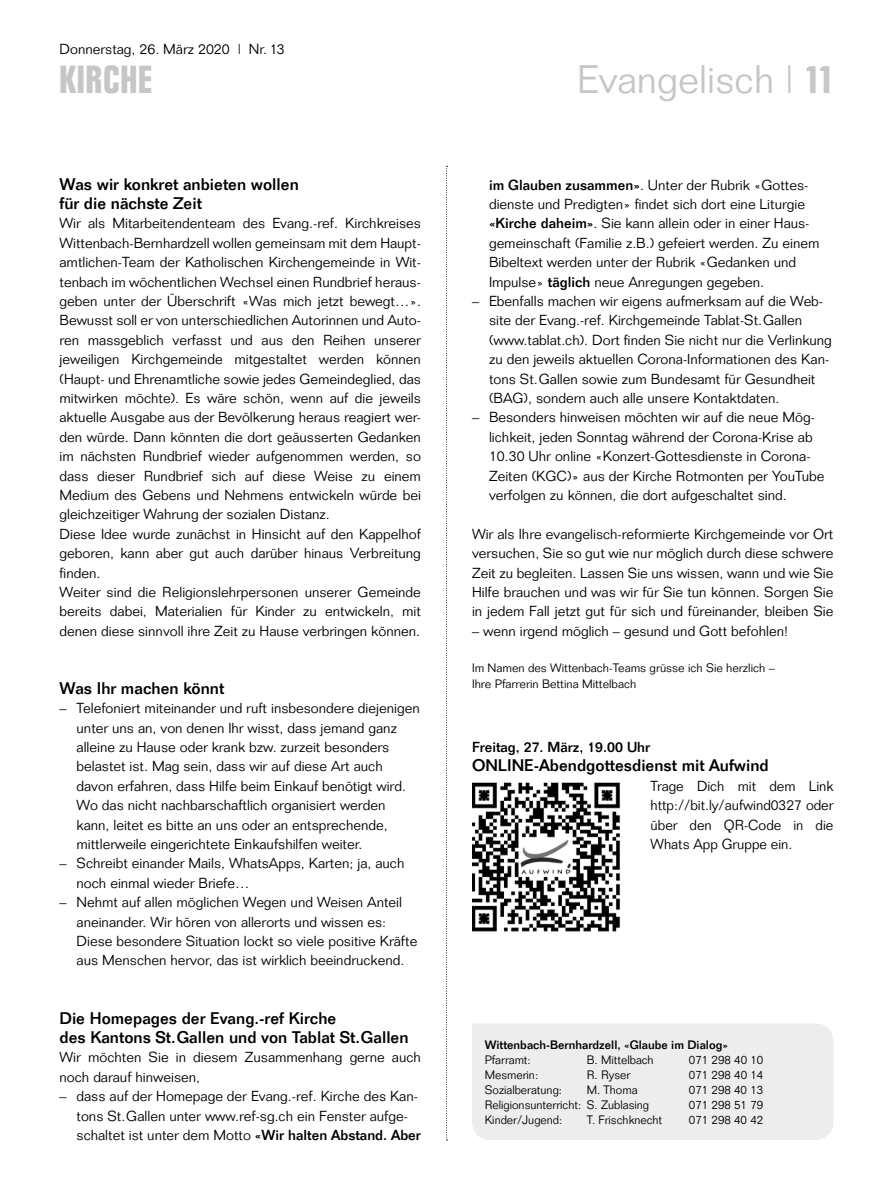
<style>
.page{position:relative;width:893px;height:1191px;background:#fff}
.page>*{position:absolute;margin:0;border:0;box-sizing:border-box;transform-origin:0 0}
.t1{font:300 39px "Folio";color:#c6c6c6}
.t2{font:700 39px "Folio Condensed BQ";letter-spacing:.02em;color:#c6c6c6}
.t3{font:500 16.5px/19.4px "Folio";color:#000}
.t4{font:300 14.25px/19.4px "Folio";color:#000}
.t5{font:500 14.25px "Folio";color:#000}
.t6{font:300 12px/16.5px "Folio";color:#000}
.t7{font:500 12px "Folio";color:#000}
.s1{font-family:"Folio Condensed BQ";font-weight:700}
.s2{font-weight:500}
</style>
<div class="page">
<svg style="left:446px;top:166px;width:1px;height:974px"></svg>
<div style="left:472px;top:1024px;width:361px;height:115px;background:#ededed"></div>
<img style="left:472px;top:782px;width:148px;height:150px">
<p class="t4" style="left:60px;top:39px;width:227px">Donnerstag, 26. März 2020 | Nr. 13</p>
<h1 class="t2" style="left:60px;top:58px;width:94px">KIRCHE</h1>
<h1 class="t1" style="left:577px;top:56px;width:218px">Evangelisch |</h1>
<h1 class="t1" style="left:590px;top:56px;width:245px">Evangelisch | <span class="s1">117</span></h1>
<p class="t3" style="left:60px;top:174px;width:241px">Was wir konkret anbieten wollen für die nächste Zeit</p>
<p class="t4" style="left:60px;top:214px;width:363px">Wir als Mitarbeitendenteam des Evang.-ref. Kirchkreises Wittenbach-Bernhardzell wollen gemeinsam mit dem Haupt&shy;amtlichen-Team der Katholischen Kirchengemeinde in Wit&shy;tenbach im wöchentlichen Wechsel einen Rundbrief heraus&shy;geben unter der Überschrift «Was mich jetzt bewegt…».<br>Bewusst soll er von unterschiedlichen Autorinnen und Auto&shy;ren massgeblich verfasst und aus den Reihen unserer jeweiligen Kirchgemeinde mitgestaltet werden können (Haupt- und Ehrenamtliche sowie jedes Gemeindeglied, das mitwirken möchte). Es wäre schön, wenn auf die jeweils aktuelle Ausgabe aus der Bevölkerung heraus reagiert wer&shy;den würde. Dann könnten die dort geäusserten Gedanken im nächsten Rundbrief wieder aufgenommen werden, so dass dieser Rundbrief sich auf diese Weise zu einem Medium des Gebens und Nehmens entwickeln würde bei gleichzeitiger Wahrung der sozialen Distanz.<br>Diese Idee wurde zunächst in Hinsicht auf den Kappelhof geboren, kann aber gut auch darüber hinaus Verbreitung finden.<br>Weiter sind die Religionslehrpersonen unserer Gemeinde bereits dabei, Materialien für Kinder zu entwickeln, mit denen diese sinnvoll ihre Zeit zu Hause verbringen können.</p>
<p class="t3" style="left:60px;top:678px;width:166px">Was Ihr machen könnt</p>
<p class="t4" style="left:77px;top:698px;width:345px;text-indent:-17px">– Telefoniert miteinander und ruft insbesondere diejenigen unter uns an, von denen Ihr wisst, dass jemand ganz alleine zu Hause oder krank bzw. zurzeit besonders belastet ist. Mag sein, dass wir auf diese Art auch davon erfahren, dass Hilfe beim Einkauf benötigt wird.<br>Wo das nicht nachbarschaftlich organisiert werden kann, leitet es bitte an uns oder an entsprechende, mittlerweile eingerichtete Einkaufshilfen weiter.</p>
<p class="t4" style="left:77px;top:853px;width:329px;text-indent:-17px">– Schreibt einander Mails, WhatsApps, Karten; ja, auch noch einmal wieder Briefe…</p>
<p class="t4" style="left:77px;top:892px;width:342px;text-indent:-17px">– Nehmt auf allen möglichen Wegen und Weisen Anteil aneinander. Wir hören von allerorts und wissen es:<br>Diese besondere Situation lockt so viele positive Kräfte aus Menschen hervor, das ist wirklich beeindruckend.</p>
<p class="t3" style="left:60px;top:1007px;width:351px">Die Homepages der Evang.-ref Kirche<br>des Kantons St. Gallen und von Tablat St. Gallen</p>
<p class="t4" style="left:60px;top:1047px;width:363px">Wir möchten Sie in diesem Zusammenhang gerne auch noch darauf hinweisen,</p>
<p class="t4" style="left:77px;top:1086px;width:346px;text-indent:-17px">– dass auf der Homepage der Evang.-ref. Kirche des Kan&shy;tons St. Gallen unter www.ref-sg.ch ein Fenster aufge&shy;schaltet ist unter dem Motto <span class="s2">«Wir halten Abstand. Aber</span></p>
<p class="t4" style="left:489px;top:175px;width:332px"><span class="s2">im Glauben zusammen»</span>. Unter der Rubrik «Gottes&shy;dienste und Predigten» findet sich dort eine Liturgie <span class="s2">«Kirche daheim»</span>. Sie kann allein oder in einer Haus&shy;gemeinschaft (Familie z.B.) gefeiert werden. Zu einem Bibeltext werden unter der Rubrik «Gedanken und Impulse» <span class="s2">täglich</span> neue Anregungen gegeben.</p>
<p class="t4" style="left:489px;top:291px;width:344px;text-indent:-17px">– Ebenfalls machen wir eigens aufmerksam auf die Web&shy;site der Evang.-ref. Kirchgemeinde Tablat-St. Gallen (www.tablat.ch). Dort finden Sie nicht nur die Verlinkung zu den jeweils aktuellen Corona-Informationen des Kan&shy;tons St. Gallen sowie zum Bundesamt für Gesundheit (BAG), sondern auch alle unsere Kontaktdaten.</p>
<p class="t4" style="left:489px;top:408px;width:337px;text-indent:-17px">– Besonders hinweisen möchten wir auf die neue Mög&shy;lichkeit, jeden Sonntag während der Corona-Krise ab 10.30 Uhr online «Konzert-Gottesdienste in Corona-Zeiten (KGC)» aus der Kirche Rotmonten per YouTube verfolgen zu können, die dort aufgeschaltet sind.</p>
<p class="t4" style="left:472px;top:524px;width:363px;text-align:justify">Wir als Ihre evangelisch-reformierte Kirchgemeinde vor Ort versuchen, Sie so gut wie nur möglich durch diese schwere Zeit zu begleiten. Lassen Sie uns wissen, wann und wie Sie Hilfe brauchen und was wir für Sie tun können. Sorgen Sie in jedem Fall jetzt gut für sich und füreinander, bleiben Sie</p>
<p class="t4" style="left:472px;top:621px;width:317px">– wenn irgend möglich – gesund und Gott befohlen!</p>
<p class="t6" style="left:472px;top:659px;width:304px">Im Namen des Wittenbach-Teams grüsse ich Sie herzlich –<br>Ihre Pfarrerin Bettina Mittelbach</p>
<p class="t5" style="left:472px;top:738px;width:180px">Freitag, 27. März, 19.00 Uhr</p>
<p class="t3" style="left:472px;top:755px;width:298px">ONLINE-Abendgottesdienst mit Aufwind</p>
<p class="t4" style="left:651px;top:776px;width:184px;text-align:justify">Trage Dich mit dem Link http://bit.ly/aufwind0327 oder über den QR-Code in die Whats App Gruppe ein.</p>
<p class="t7" style="left:485px;top:1037px;width:245px">Wittenbach-Bernhardzell, «Glaube im Dialog»</p>
<p class="t6" style="left:485px;top:1051px;width:48px">Pfarramt:</p>
<p class="t6" style="left:587px;top:1051px;width:68px">B. Mittelbach</p>
<p class="t6" style="left:689px;top:1051px;width:76px">071 298 40 10</p>
<p class="t6" style="left:485px;top:1066px;width:55px">Mesmerin:</p>
<p class="t6" style="left:587px;top:1066px;width:45px">R. Ryser</p>
<p class="t6" style="left:689px;top:1066px;width:76px">071 298 40 14</p>
<p class="t6" style="left:485px;top:1081px;width:79px">Sozialberatung:</p>
<p class="t6" style="left:587px;top:1081px;width:52px">M. Thoma</p>
<p class="t6" style="left:689px;top:1081px;width:76px">071 298 40 13</p>
<p class="t6" style="left:485px;top:1096px;width:166px">Religionsunterricht: S. Zublasing</p>
<p class="t6" style="left:689px;top:1096px;width:76px">071 298 51 79</p>
<p class="t6" style="left:485px;top:1111px;width:79px">Kinder/Jugend:</p>
<p class="t6" style="left:587px;top:1111px;width:77px">T. Frischknecht</p>
<p class="t6" style="left:689px;top:1111px;width:76px">071 298 40 42</p>
</div>
